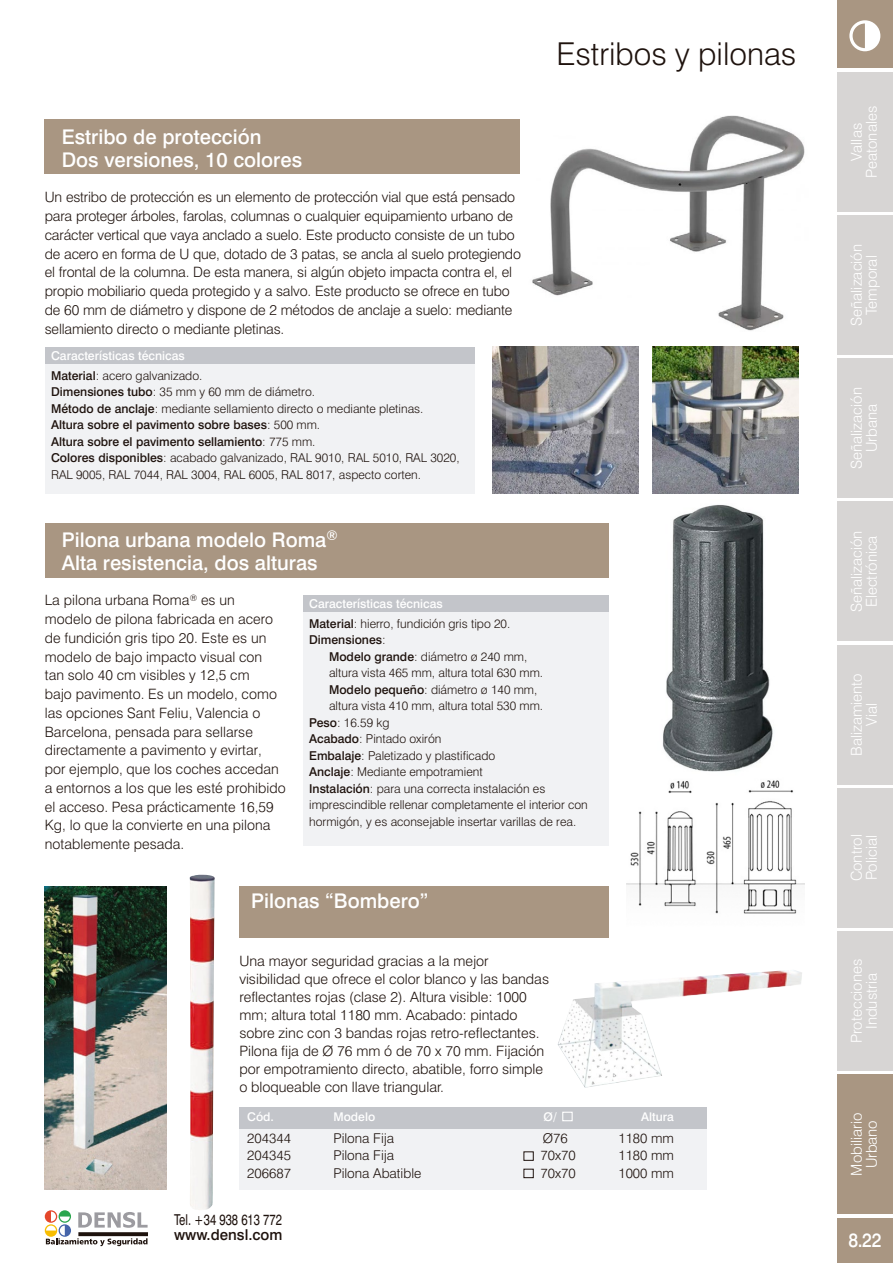
<style>
.page{position:relative;width:893px;height:1263px;background:#fff}
.page>*{position:absolute;margin:0;border:0;box-sizing:border-box;transform-origin:0 0}
.t1{font:300 31.5px "Swiss 721 BT";color:#1e120d}
.t2{font:500 20.25px/22.5px "Swiss 721 BT";color:#fff}
.t3{font:500 19.5px "Swiss 721 BT";color:#fff;scale:.9 1}
.t4{font:300 15px/15px "Swiss 721 BT";color:#fff;text-align:center}
.t5{font:15px "Swiss 721 BT";color:#1e120d;scale:.76 1}
.t6{font:500 15px "Swiss 721 BT";color:#1e120d}
.t7{font:300 14.25px/18.8px "Swiss 721 BT";color:#1e120d}
.t8{font:300 13.5px "Swiss 721 BT";color:#1e120d}
.t9{font:300 12.15px/16.5px "Swiss 721 BT";color:#1e120d}
.t10{font:500 12.15px/19.5px "Swiss 721 BT";color:#fff}
.t11{font:500 12.15px "Swiss 721 BT";color:#1e120d}
.t12{font:500 12px "Swiss 721 BT";color:#fff}
.s1{color:#1e120d}
.s2{font-weight:300;color:#1e120d}
.s3{font-weight:500}
.s4{font-weight:500;color:#fff}
.s5{font-weight:300}
</style>
<div class="page">
<svg style="left:45px;top:1210px;width:103px;height:36px"></svg>
<div style="left:837px;top:0;width:56px;height:68px;background:#a99682"></div>
<svg style="left:849px;top:20px;width:31px;height:31px"></svg>
<div style="left:837px;top:1218px;width:56px;height:45px;background:#a99682"></div>
<div style="left:837px;top:1074px;width:56px;height:140px;background:#a99682"></div>
<div style="left:837px;top:215px;width:56px;height:140px;background:#d7d5d4"></div>
<div style="left:837px;top:359px;width:56px;height:139px;background:#d7d5d4"></div>
<div style="left:837px;top:502px;width:56px;height:139px;background:#d7d5d4"></div>
<div style="left:837px;top:645px;width:56px;height:139px;background:#d7d5d4"></div>
<div style="left:837px;top:788px;width:56px;height:139px;background:#d7d5d4"></div>
<div style="left:837px;top:72px;width:56px;height:139px;background:#d7d5d4"></div>
<div style="left:837px;top:931px;width:56px;height:139px;background:#d7d5d4"></div>
<img style="left:558px;top:970px;width:244px;height:118px">
<div style="left:239px;top:886px;width:369px;height:52px;background:#a99682"></div>
<div style="left:239px;top:1129px;width:468px;height:60px;background:#f1f2f4"></div>
<div style="left:239px;top:1108px;width:468px;height:21px;background:#c3c5ca"></div>
<div style="left:562px;top:1112px;width:11px;height:9px;border:1px solid #fff"></div>
<div style="left:524px;top:1151px;width:10px;height:10px;border:1px solid #1e120d"></div>
<div style="left:524px;top:1169px;width:10px;height:9px;border:1px solid #1e120d"></div>
<img style="left:190px;top:875px;width:25px;height:335px">
<img style="left:45px;top:886px;width:122px;height:303px">
<img style="left:532px;top:115px;width:273px;height:216px">
<div style="left:45px;top:119px;width:475px;height:55px;background:#a99682"></div>
<div style="left:45px;top:347px;width:429px;height:146px;background:#f1f2f4"></div>
<div style="left:45px;top:347px;width:429px;height:16px;background:#c3c5ca"></div>
<div style="left:45px;top:524px;width:563px;height:54px;background:#a99682"></div>
<img style="left:652px;top:347px;width:146px;height:146px">
<img style="left:492px;top:347px;width:147px;height:146px">
<img style="left:626px;top:780px;width:179px;height:134px">
<img style="left:663px;top:504px;width:110px;height:268px">
<div style="left:303px;top:595px;width:305px;height:250px;background:#f1f2f4"></div>
<div style="left:303px;top:595px;width:305px;height:16px;background:#c3c5ca"></div>
<h2 class="t2" style="left:62px;top:125px;width:242px">Estribo de protección<br>Dos versiones, 10 colores</h2>
<p class="t7" style="left:45px;top:188px;width:478px">Un estribo de protección es un elemento de protección vial que está pensado para proteger árboles, farolas, columnas o cualquier equipamiento urbano de carácter vertical que vaya anclado a suelo. Este producto consiste de un tubo de acero en forma de U que, dotado de 3 patas, se ancla al suelo protegiendo el frontal de la columna. De esta manera, si algún objeto impacta contra el, el propio mobiliario queda protegido y a salvo. Este producto se ofrece en tubo de 60 mm de diámetro y dispone de 2 métodos de anclaje a suelo: mediante sellamiento directo o mediante pletinas.</p>
<p class="t10" style="left:51px;top:346px;width:153px">Características técnicas<br><span class="s1">Material</span><span class="s2">: acero galvanizado.</span></p>
<p class="t9" style="left:51px;top:383px;width:410px"><span class="s3">Dimensiones tubo</span>: 35 mm y 60 mm de diámetro.<br><span class="s3">Método de anclaje</span>: mediante sellamiento directo o mediante pletinas.<br><span class="s3">Altura sobre el pavimento sobre bases</span>: 500 mm.<br><span class="s3">Altura sobre el pavimento sellamiento</span>: 775 mm.<br><span class="s3">Colores disponibles</span>: acabado galvanizado, RAL 9010, RAL 5010, RAL 3020, RAL 9005, RAL 7044, RAL 3004, RAL 6005, RAL 8017, aspecto corten.</p>
<h1 class="t1" style="left:556px;top:34px;width:242px">Estribos y pilonas</h1>
<h2 class="t2" style="left:62px;top:528px;width:277px">Pilona urbana modelo Roma<sup>®<br></sup>Alta resistencia, dos alturas</h2>
<p class="t9" style="left:309px;top:594px;width:203px;line-height:19.5px"><span class="s4">Características técnicas<br></span><span class="s3">Material</span>: hierro, fundición gris tipo 20.</p>
<p class="t11" style="left:309px;top:633px;width:78px">Dimensiones<span class="s5">:</span></p>
<p class="t9" style="left:329px;top:648px;width:200px"><span class="s3">Modelo grande</span>: diámetro ø 240 mm,</p>
<p class="t9" style="left:329px;top:665px;width:216px">altura vista 465 mm, altura total 630 mm.</p>
<p class="t9" style="left:329px;top:681px;width:210px"><span class="s3">Modelo pequeño</span>: diámetro ø 140 mm,</p>
<p class="t9" style="left:329px;top:698px;width:216px">altura vista 410 mm, altura total 530 mm.</p>
<p class="t9" style="left:309px;top:714px;width:82px"><span class="s3">Peso</span>: 16.59 kg</p>
<p class="t9" style="left:309px;top:731px;width:134px"><span class="s3">Acabado</span>: Pintado oxirón</p>
<p class="t9" style="left:309px;top:747px;width:188px"><span class="s3">Embalaje</span>: Paletizado y plastificado</p>
<p class="t9" style="left:309px;top:764px;width:175px"><span class="s3">Anclaje</span>: Mediante empotramient</p>
<p class="t9" style="left:309px;top:780px;width:238px"><span class="s3">Instalación</span>: para una correcta instalación es</p>
<p class="t9" style="left:309px;top:797px;width:280px">imprescindible rellenar completamente el interior con</p>
<p class="t9" style="left:309px;top:813px;width:269px">hormigón, y es aconsejable insertar varillas de rea.</p>
<p class="t7" style="left:45px;top:591px;width:243px">La pilona urbana Roma<sup>®</sup> es un<br>modelo de pilona fabricada en acero de fundición gris tipo 20. Este es un modelo de bajo impacto visual con<br>tan solo 40 cm visibles y 12,5 cm<br>bajo pavimento. Es un modelo, como las opciones Sant Feliu, Valencia o Barcelona, pensada para sellarse directamente a pavimento y evirtar, por ejemplo, que los coches accedan a entornos a los que les esté prohibido el acceso. Pesa prácticamente 16,59<br>Kg, lo que la convierte en una pilona notablemente pesada.</p>
<h2 class="t2" style="left:251px;top:890px;width:179px">Pilonas “Bombero”</h2>
<p class="t7" style="left:239px;top:951px;width:311px;line-height:18px">Una mayor seguridad gracias a la mejor visibilidad que ofrece el color blanco y las bandas reflectantes rojas (clase 2). Altura visible: 1000 mm; altura total 1180 mm. Acabado: pintado sobre zinc con 3 bandas rojas retro-reflectantes.<br>Pilona fija de Ø 76 mm ó de 70 x 70 mm. Fijación por empotramiento directo, abatible, forro simple o bloqueable con llave triangular.</p>
<p class="t12" style="left:247px;top:1109px;width:28px">Cód.</p>
<p class="t12" style="left:333px;top:1109px;width:43px">Modelo</p>
<p class="t12" style="left:544px;top:1109px;width:15px">Ø/</p>
<p class="t12" style="left:641px;top:1109px;width:34px">Altura</p>
<p class="t8" style="left:247px;top:1130px;width:45px">204344</p>
<p class="t8" style="left:333px;top:1130px;width:62px">Pilona Fija</p>
<p class="t8" style="left:543px;top:1130px;width:26px">Ø76</p>
<p class="t8" style="left:618px;top:1130px;width:57px">1180 mm</p>
<p class="t8" style="left:247px;top:1147px;width:45px">204345</p>
<p class="t8" style="left:333px;top:1147px;width:62px">Pilona Fija</p>
<p class="t8" style="left:541px;top:1147px;width:37px">70x70</p>
<p class="t8" style="left:618px;top:1147px;width:57px">1180 mm</p>
<p class="t8" style="left:247px;top:1165px;width:45px">206687</p>
<p class="t8" style="left:333px;top:1165px;width:89px">Pilona Abatible</p>
<p class="t8" style="left:541px;top:1165px;width:37px">70x70</p>
<p class="t8" style="left:618px;top:1165px;width:57px">1000 mm</p>
<p class="t4" style="left:849px;top:178px;width:73px;rotate:-90deg">Vallas<br>Peatonales</p>
<p class="t4" style="left:849px;top:326px;width:83px;rotate:-90deg">Señalización<br>Temporal</p>
<p class="t4" style="left:849px;top:469px;width:83px;rotate:-90deg">Señalización<br>Urbana</p>
<p class="t4" style="left:849px;top:612px;width:83px;rotate:-90deg">Señalización<br>Electrónica</p>
<p class="t4" style="left:849px;top:756px;width:84px;rotate:-90deg">Balizamiento<br>Vial</p>
<p class="t4" style="left:849px;top:881px;width:49px;text-align:left;rotate:-90deg">Control<br>Policial</p>
<p class="t4" style="left:849px;top:1043px;width:86px;rotate:-90deg">Protecciones<br>Industria</p>
<p class="t4" style="left:849px;top:1175px;width:64px;rotate:-90deg">Mobiliario<br>Urbano</p>
<p class="t5" style="left:174px;top:1211px;width:143px">Tel. +34 938 613 772</p>
<p class="t6" style="left:174px;top:1226px;width:110px">www.densl.com</p>
<h3 class="t3" style="left:848px;top:1228px;width:38px">8.22</h3>
</div>
